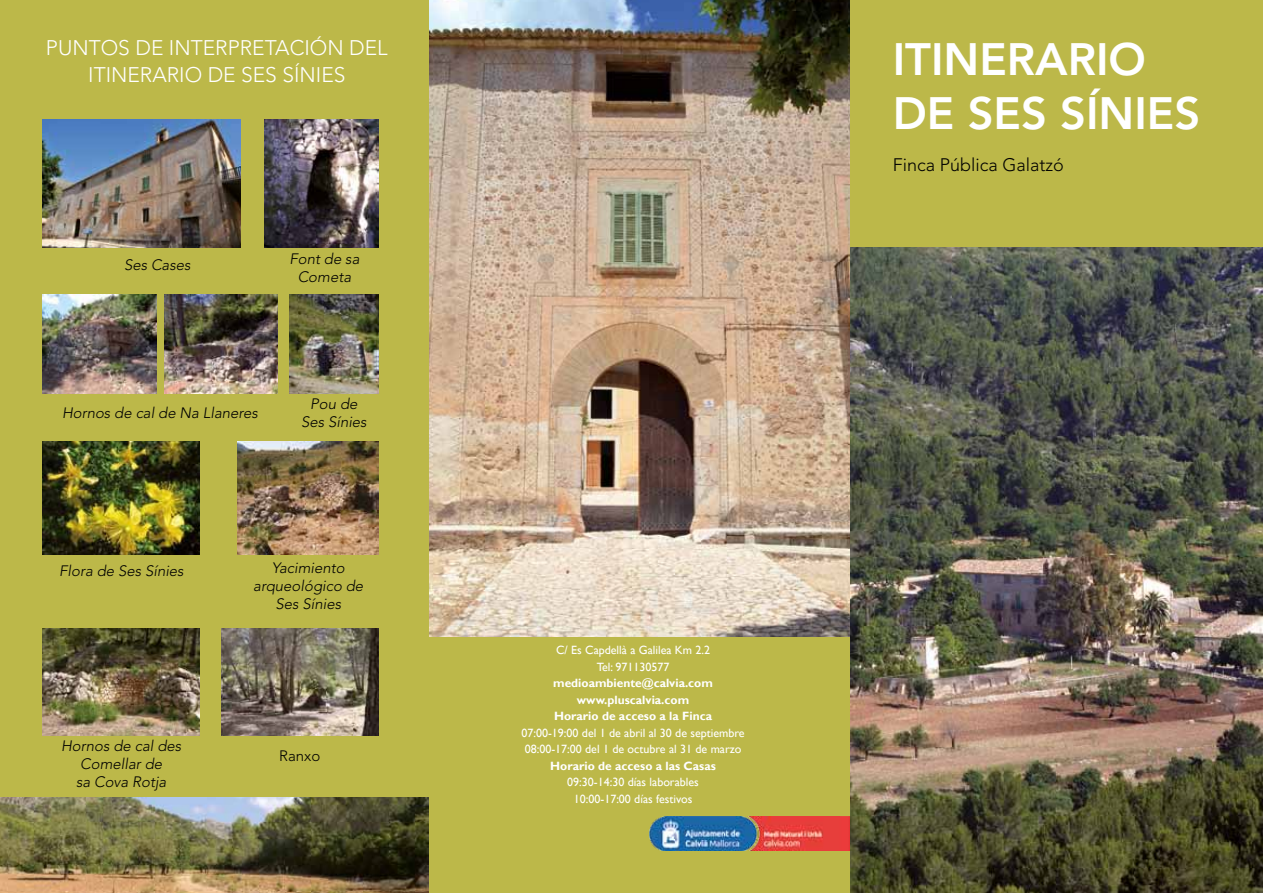
<style>
.page{position:relative;width:1263px;height:893px;background:#fff}
.page>*{position:absolute;margin:0;border:0;box-sizing:border-box;transform-origin:0 0}
.t1{font:800 45px/54px "Avenir LT Std";color:#fff}
.t2{font:300 21px/27px "Avenir LT Std";color:#fff;text-align:center}
.t3{font:300 18px "Avenir LT Std";color:#000}
.t4{font:italic 300 15px/18px "Avenir LT Std";color:#000;text-align:center}
.t5{font:300 15px "Avenir LT Std";color:#000}
.t6{font:12px/16.5px "Gill Sans";color:#fff;text-align:center}
.t7{font:700 12px/16.5px "Gill Sans";color:#fff;text-align:center}
</style>
<div class="page">
<div style="left:0;top:0;width:850px;height:893px;background:#bcb849"></div>
<img style="left:429px;top:0;width:421px;height:636px">
<img style="left:650px;top:817px;width:200px;height:33px">
<img style="left:221px;top:629px;width:158px;height:106px">
<img style="left:165px;top:294px;width:112px;height:99px">
<img style="left:289px;top:294px;width:90px;height:99px">
<img style="left:43px;top:294px;width:113px;height:99px">
<img style="left:43px;top:119px;width:198px;height:128px">
<img style="left:42px;top:441px;width:158px;height:114px">
<img style="left:238px;top:441px;width:141px;height:114px">
<img style="left:0;top:797px;width:428px;height:96px">
<img style="left:43px;top:629px;width:157px;height:106px">
<div style="left:850px;top:0;width:413px;height:247px;background:#bcb849"></div>
<img style="left:850px;top:247px;width:413px;height:646px">
<img style="left:265px;top:119px;width:113px;height:128px">
<h2 class="t2" style="left:46px;top:35px;width:343px">PUNTOS DE INTERPRETACIÓN DEL<br>ITINERARIO DE SES SÍNIES</h2>
<p class="t4" style="left:124px;top:256px;width:68px">Ses Cases</p>
<p class="t4" style="left:289px;top:250px;width:72px">Font de sa<br>Cometa</p>
<p class="t4" style="left:62px;top:404px;width:197px">Hornos de cal de Na Llaneres</p>
<p class="t4" style="left:301px;top:395px;width:67px">Pou de<br>Ses Sínies</p>
<p class="t4" style="left:59px;top:562px;width:126px">Flora de Ses Sínies</p>
<p class="t4" style="left:253px;top:559px;width:112px">Yacimiento arqueológico de<br>Ses Sínies</p>
<p class="t4" style="left:61px;top:737px;width:122px">Hornos de cal des<br>Comellar de<br>sa Cova Rotja</p>
<p class="t5" style="left:279px;top:747px;width:43px">Ranxo</p>
<p class="t6" style="left:556px;top:642px;width:155px">C/ Es Capdellà a Galilea Km 2.2<br>Tel: 971130577</p>
<p class="t7" style="left:553px;top:675px;width:161px">medioambiente@calvia.com www.pluscalvia.com<br>Horario de acceso a la Finca</p>
<p class="t6" style="left:521px;top:724px;width:225px;text-align:left">07:00-19:00 del 1 de abril al 30 de septiembre<br>08:00-17:00 del 1 de octubre al 31 de marzo</p>
<p class="t7" style="left:550px;top:757px;width:167px">Horario de acceso a las Casas</p>
<p class="t6" style="left:567px;top:774px;width:133px">09:30-14:30 días laborables<br>10:00-17:00 días festivos</p>
<h1 class="t1" style="left:893px;top:33px;width:309px">ITINERARIO<br>DE SES SÍNIES</h1>
<h3 class="t3" style="left:893px;top:154px;width:173px">Finca Pública Galatzó</h3>
</div>
